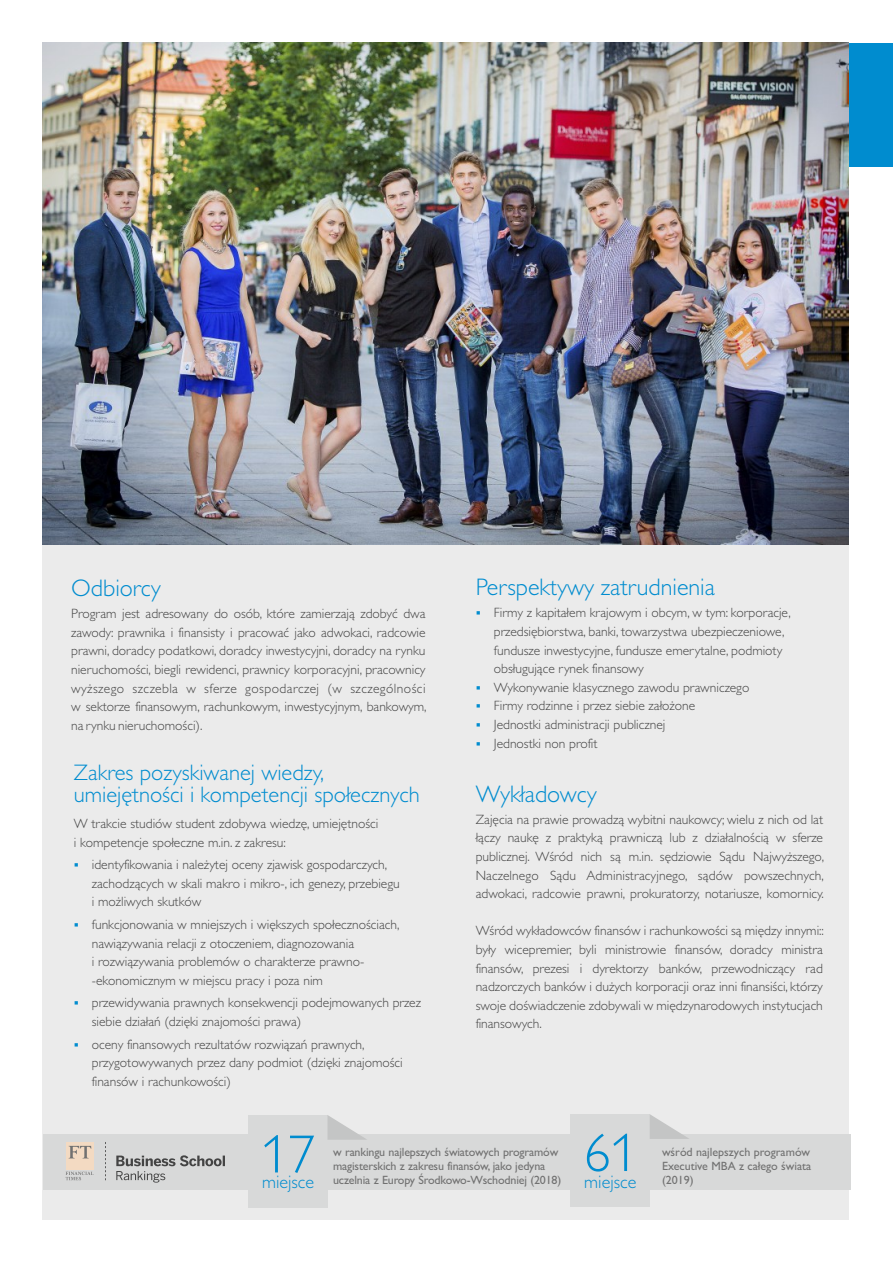
<style>
.page{position:relative;width:893px;height:1263px;background:#fff}
.page>*{position:absolute;margin:0;border:0;box-sizing:border-box;transform-origin:0 0}
.t1{font:300 54px "Gill Sans Alt One";color:#008ccf}
.t2{font:300 24px "Gill Sans Alt One";color:#008ccf}
.t3{font:300 22.5px/21.8px "Gill Sans Alt One";color:#008ccf}
.t4{font:300 18.15px "Gill Sans Alt One";color:#008ccf}
.t5{font:300 13.5px/18.6px "Gill Sans Alt One";color:#444}
.t6{font:12px/14px "Gill Sans";letter-spacing:-.015em;color:#717171}
.s1{color:#008ccf}
</style>
<div class="page">
<div style="left:43px;top:42px;width:806px;height:1178px;background:#ebebeb"></div>
<img style="left:43px;top:42px;width:805px;height:502px">
<div style="left:849px;top:43px;width:44px;height:123px;background:#008ccf"></div>
<div style="left:43px;top:1134px;width:807px;height:56px;background:#d8d9d9"></div>
<div style="left:248px;top:1115px;width:79px;height:92px;background:#d8d9d9"></div>
<div style="left:570px;top:1114px;width:80px;height:93px;background:#d8d9d9"></div>
<svg style="left:327px;top:1115px;width:40px;height:25px"></svg>
<svg style="left:650px;top:1114px;width:39px;height:25px"></svg>
<div style="left:66px;top:1142px;width:28px;height:28px;background:linear-gradient(to right,#f3dac2,#f3dac2)"></div>
<svg style="left:66px;top:1146px;width:28px;height:34px"></svg>
<svg style="left:105px;top:1142px;width:120px;height:40px"></svg>
<h2 class="t2" style="left:71px;top:580px;width:91px">Odbiorcy</h2>
<p class="t5" style="left:71px;top:606px;width:357px;text-align:justify">Program jest adresowany do osób, które zamierzają zdobyć dwa zawody: prawnika i finansisty i pracować jako adwokaci, radcowie prawni, doradcy podatkowi, doradcy inwestycyjni, doradcy na rynku nieruchomości, biegli rewidenci, prawnicy korporacyjni, pracownicy wyższego szczebla w sferze gospodarczej (w szczególności w sektorze finansowym, rachunkowym, inwestycyjnym, bankowym, na rynku nieruchomości).</p>
<h3 class="t3" style="left:74px;top:764px;width:347px">Zakres pozyskiwanej wiedzy, umiejętności i kompetencji społecznych</h3>
<p class="t5" style="left:74px;top:815px;width:306px">W trakcie studiów student zdobywa wiedzę, umiejętności i kompetencje społeczne m.in. z zakresu:</p>
<p class="t5" style="left:92px;top:857px;width:309px;text-indent:-18px"><span class="s1">▪</span> identyfikowania i należytej oceny zjawisk gospodarczych, zachodzących w skali makro i mikro-, ich genezy, przebiegu i możliwych skutków</p>
<p class="t5" style="left:92px;top:917px;width:309px;text-indent:-18px"><span class="s1">▪</span> funkcjonowania w mniejszych i większych społecznościach, nawiązywania relacji z otoczeniem, diagnozowania<br>i rozwiązywania problemów o charakterze prawno--ekonomicznym w miejscu pracy i poza nim</p>
<p class="t5" style="left:92px;top:995px;width:331px;text-indent:-18px"><span class="s1">▪</span> przewidywania prawnych konsekwencji podejmowanych przez siebie działań (dzięki znajomości prawa)</p>
<p class="t5" style="left:92px;top:1036px;width:312px;text-indent:-18px"><span class="s1">▪</span> oceny finansowych rezultatów rozwiązań prawnych, przygotowywanych przez dany podmiot (dzięki znajomości finansów i rachunkowości)</p>
<h2 class="t2" style="left:476px;top:579px;width:241px">Perspektywy zatrudnienia</h2>
<p class="t5" style="left:494px;top:605px;width:298px;text-indent:-18px"><span class="s1">▪</span> Firmy z kapitałem krajowym i obcym, w tym: korporacje, przedsiębiorstwa, banki, towarzystwa ubezpieczeniowe, fundusze inwestycyjne, fundusze emerytalne, podmioty obsługujące rynek finansowy</p>
<p class="t5" style="left:476px;top:679px;width:275px"><span class="s1">▪</span> Wykonywanie klasycznego zawodu prawniczego</p>
<p class="t5" style="left:476px;top:698px;width:221px"><span class="s1">▪</span> Firmy rodzinne i przez siebie założone</p>
<p class="t5" style="left:476px;top:716px;width:191px"><span class="s1">▪</span> Jednostki administracji publicznej</p>
<p class="t5" style="left:476px;top:735px;width:123px"><span class="s1">▪</span> Jednostki non profit</p>
<h2 class="t2" style="left:476px;top:785px;width:123px">Wykładowcy</h2>
<p class="t5" style="left:476px;top:811px;width:350px;text-align:justify">Zajęcia na prawie prowadzą wybitni naukowcy; wielu z nich od lat łączy naukę z praktyką prawniczą lub z działalnością w sferze publicznej. Wśród nich są m.in. sędziowie Sądu Najwyższego, Naczelnego Sądu Administracyjnego, sądów powszechnych, adwokaci, radcowie prawni, prokuratorzy, notariusze, komornicy.</p>
<p class="t5" style="left:476px;top:923px;width:350px;text-align:justify">Wśród wykładowców finansów i rachunkowości są między innymi:: były wicepremier, byli ministrowie finansów, doradcy ministra finansów, prezesi i dyrektorzy banków, przewodniczący rad nadzorczych banków i dużych korporacji oraz inni finansiści, którzy swoje doświadczenie zdobywali w międzynarodowych instytucjach finansowych.</p>
<h1 class="t1" style="left:584px;top:1134px;width:55px">61</h1>
<h1 class="t1" style="left:261px;top:1135px;width:55px">17</h1>
<h3 class="t4" style="left:262px;top:1176px;width:54px">miejsce</h3>
<h3 class="t4" style="left:584px;top:1175px;width:54px">miejsce</h3>
<p class="t6" style="left:662px;top:1174px;width:33px">(2019)</p>
<p class="t6" style="left:333px;top:1146px;width:230px">w rankingu najlepszych światowych programów magisterskich z zakresu finansów, jako jedyna uczelnia z Europy Środkowo-Wschodniej (2018)</p>
<p class="t6" style="left:662px;top:1146px;width:151px">wśród najlepszych programów<br>Executive MBA z całego świata</p>
</div>
